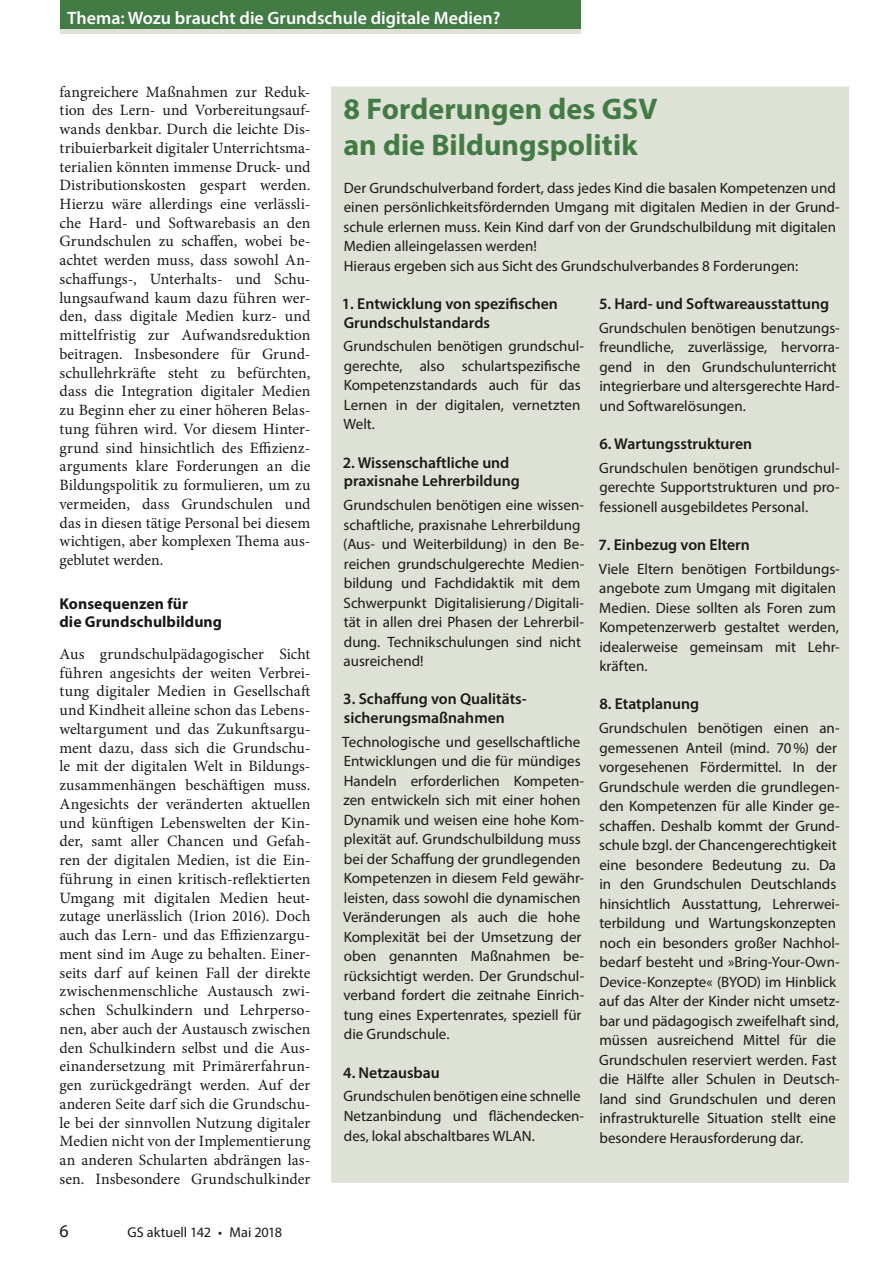
<style>
.page{position:relative;width:893px;height:1263px;background:#fff}
.page>*{position:absolute;margin:0;border:0;box-sizing:border-box;transform-origin:0 0}
.t1{font:700 30px/36px "Myriad Pro";color:#437b44}
.t2{font:600 18px "Myriad Pro";color:#fff}
.t3{font:18px "Myriad Pro";color:#1a1918}
.t4{font:15.75px/18.8px "Minion Pro";color:#1a1918;text-align:justify}
.t5{font:600 15.75px/18.8px "Myriad Pro";color:#1a1918}
.t6{font:700 15.75px/18.8px "Myriad Pro";letter-spacing:.005em;color:#1a1918}
.t7{font:15px/19.5px "Myriad Pro";color:#1a1918}
.t8{font:14.25px "Myriad Pro";color:#1a1918}
</style>
<div class="page">
<div style="left:60px;top:0;width:520px;height:33px;background:#437b44"></div>
<hr style="left:60px;top:30px;width:520px;height:4px;background:#dee1d5">
<div style="left:330px;top:86px;width:520px;height:1097px;background:#dee1d5"></div>
<p class="t2" style="left:67px;top:11px;width:435px">Thema: Wozu braucht die Grundschule digitale Medien?</p>
<p class="t4" style="left:60px;top:83px;width:252px">fangreichere Maßnahmen zur Reduk&shy;tion des Lern- und Vorbereitungsauf&shy;wands denkbar. Durch die leichte Dis&shy;tribuierbarkeit digitaler Unterrichtsma&shy;terialien könnten immense Druck- und Distributionskosten gespart werden.<br>Hierzu wäre allerdings eine verlässli&shy;che Hard- und Softwarebasis an den Grundschulen zu schaffen, wobei be&shy;achtet werden muss, dass sowohl An&shy;schaffungs-, Unterhalts- und Schu&shy;lungsaufwand kaum dazu führen wer&shy;den, dass digitale Medien kurz- und mittelfristig zur Aufwandsreduktion beitragen. Insbesondere für Grund&shy;schullehrkräfte steht zu befürchten, dass die Integration digitaler Medien zu Beginn eher zu einer höheren Belas&shy;tung führen wird. Vor diesem Hinter&shy;grund sind hinsichtlich des Effizienz&shy;arguments klare Forderungen an die Bildungspolitik zu formulieren, um zu vermeiden, dass Grundschulen und das in diesen tätige Personal bei diesem wichtigen, aber komplexen Thema aus&shy;geblutet werden.</p>
<p class="t6" style="left:60px;top:595px;width:164px">Konsequenzen für<br>die Grundschulbildung</p>
<p class="t4" style="left:60px;top:646px;width:252px">Aus grundschulpädagogischer Sicht führen angesichts der weiten Verbrei&shy;tung digitaler Medien in Gesellschaft und Kindheit alleine schon das Lebens&shy;weltargument und das Zukunftsargu&shy;ment dazu, dass sich die Grundschu&shy;le mit der digitalen Welt in Bildungs&shy;zusammenhängen beschäftigen muss.<br>Angesichts der veränderten aktuellen und künftigen Lebenswelten der Kin&shy;der, samt aller Chancen und Gefah&shy;ren der digitalen Medien, ist die Ein&shy;führung in einen kritisch-reflektierten Umgang mit digitalen Medien heut&shy;zutage unerlässlich (Irion 2016). Doch auch das Lern- und das Effizienzargu&shy;ment sind im Auge zu behalten. Einer&shy;seits darf auf keinen Fall der direkte zwischenmenschliche Austausch zwi&shy;schen Schulkindern und Lehrperso&shy;nen, aber auch der Austausch zwischen den Schulkindern selbst und die Aus&shy;einandersetzung mit Primärerfahrun&shy;gen zurückgedrängt werden. Auf der anderen Seite darf sich die Grundschu&shy;le bei der sinnvollen Nutzung digitaler Medien nicht von der Implementierung an anderen Schularten abdrängen las&shy;sen. Insbesondere Grundschulkinder</p>
<p class="t3" style="left:60px;top:1224px;width:11px">6</p>
<p class="t8" style="left:128px;top:1226px;width:156px">GS aktuell 142 • Mai 2018</p>
<h1 class="t1" style="left:343px;top:94px;width:316px">8 Forderungen des GSV an die Bildungspolitik</h1>
<p class="t7" style="left:344px;top:179px;width:498px">Der Grundschulverband fordert, dass jedes Kind die basalen Kompetenzen und einen persönlichkeitsfördernden Umgang mit digitalen Medien in der Grund&shy;schule erlernen muss. Kein Kind darf von der Grundschulbildung mit digitalen Medien alleingelassen werden!<br>Hieraus ergeben sich aus Sicht des Grundschulverbandes 8 Forderungen:</p>
<p class="t5" style="left:342px;top:295px;width:218px">1. Entwicklung von spezifischen<br>Grundschulstandards</p>
<p class="t7" style="left:343px;top:338px;width:242px">Grundschulen benötigen grundschul&shy;gerechte, also schulartspezifische<br>Kompetenzstandards auch für das<br>Lernen in der digitalen, vernetzten<br>Welt.</p>
<p class="t5" style="left:343px;top:454px;width:178px">2. Wissenschaftliche und praxisnahe Lehrerbildung</p>
<p class="t7" style="left:343px;top:496px;width:243px">Grundschulen benötigen eine wissen&shy;schaftliche, praxisnahe Lehrerbildung (Aus- und Weiterbildung) in den Be&shy;reichen grundschulgerechte Medien&shy;bildung und Fachdidaktik mit dem Schwerpunkt Digitalisierung / Digitali&shy;tät in allen drei Phasen der Lehrerbil&shy;dung. Technikschulungen sind nicht ausreichend!</p>
<p class="t5" style="left:343px;top:691px;width:185px">3. Schaffung von Qualitäts&shy;sicherungsmaßnahmen</p>
<p class="t7" style="left:342px;top:733px;width:243px">Technologische und gesellschaftliche Entwicklungen und die für mündiges Handeln erforderlichen Kompeten&shy;zen entwickeln sich mit einer hohen Dynamik und weisen eine hohe Kom&shy;plexität auf. Grundschulbildung muss bei der Schaffung der grundlegenden Kompetenzen in diesem Feld gewähr&shy;leisten, dass sowohl die dynamischen Veränderungen als auch die hohe Komplexität bei der Umsetzung der oben genannten Maßnahmen be&shy;rücksichtigt werden. Der Grundschul&shy;verband fordert die zeitnahe Einrich&shy;tung eines Expertenrates, speziell für die Grundschule.</p>
<p class="t5" style="left:343px;top:1064px;width:98px">4. Netzausbau</p>
<p class="t7" style="left:344px;top:1088px;width:242px">Grundschulen benötigen eine schnelle<br>Netzanbindung und flächendecken&shy;des, lokal abschaltbares WLAN.</p>
<p class="t5" style="left:599px;top:295px;width:232px">5. Hard- und Softwareausstattung</p>
<p class="t7" style="left:599px;top:319px;width:242px">Grundschulen benötigen benutzungs&shy;freundliche, zuverlässige, hervorra&shy;gend in den Grundschulunterricht integrierbare und altersgerechte Hard&shy;und Softwarelösungen.</p>
<p class="t5" style="left:599px;top:435px;width:154px">6. Wartungsstrukturen</p>
<p class="t7" style="left:599px;top:459px;width:242px;text-align:justify">Grundschulen benötigen grundschul&shy;gerechte Supportstrukturen und pro&shy;fessionell ausgebildetes Personal.</p>
<p class="t5" style="left:598px;top:536px;width:153px">7. Einbezug von Eltern</p>
<p class="t7" style="left:599px;top:560px;width:243px">Viele Eltern benötigen Fortbildungs&shy;angebote zum Umgang mit digitalen<br>Medien. Diese sollten als Foren zum<br>Kompetenzerwerb gestaltet werden, idealerweise gemeinsam mit Lehr&shy;kräften.</p>
<p class="t5" style="left:599px;top:696px;width:101px">8. Etatplanung</p>
<p class="t7" style="left:599px;top:719px;width:242px">Grundschulen benötigen einen an&shy;gemessenen Anteil (mind. 70 %) der vorgesehenen Fördermittel. In der Grundschule werden die grundlegen&shy;den Kompetenzen für alle Kinder ge&shy;schaffen. Deshalb kommt der Grund&shy;schule bzgl. der Chancengerechtigkeit eine besondere Bedeutung zu. Da in den Grundschulen Deutschlands hinsichtlich Ausstattung, Lehrerwei&shy;terbildung und Wartungskonzepten noch ein besonders großer Nachhol&shy;bedarf besteht und »Bring-Your-Own-Device-Konzepte« (BYOD) im Hinblick auf das Alter der Kinder nicht umsetz&shy;bar und pädagogisch zweifelhaft sind, müssen ausreichend Mittel für die Grundschulen reserviert werden. Fast die Hälfte aller Schulen in Deutsch&shy;land sind Grundschulen und deren infrastrukturelle Situation stellt eine besondere Herausforderung dar.</p>
</div>
